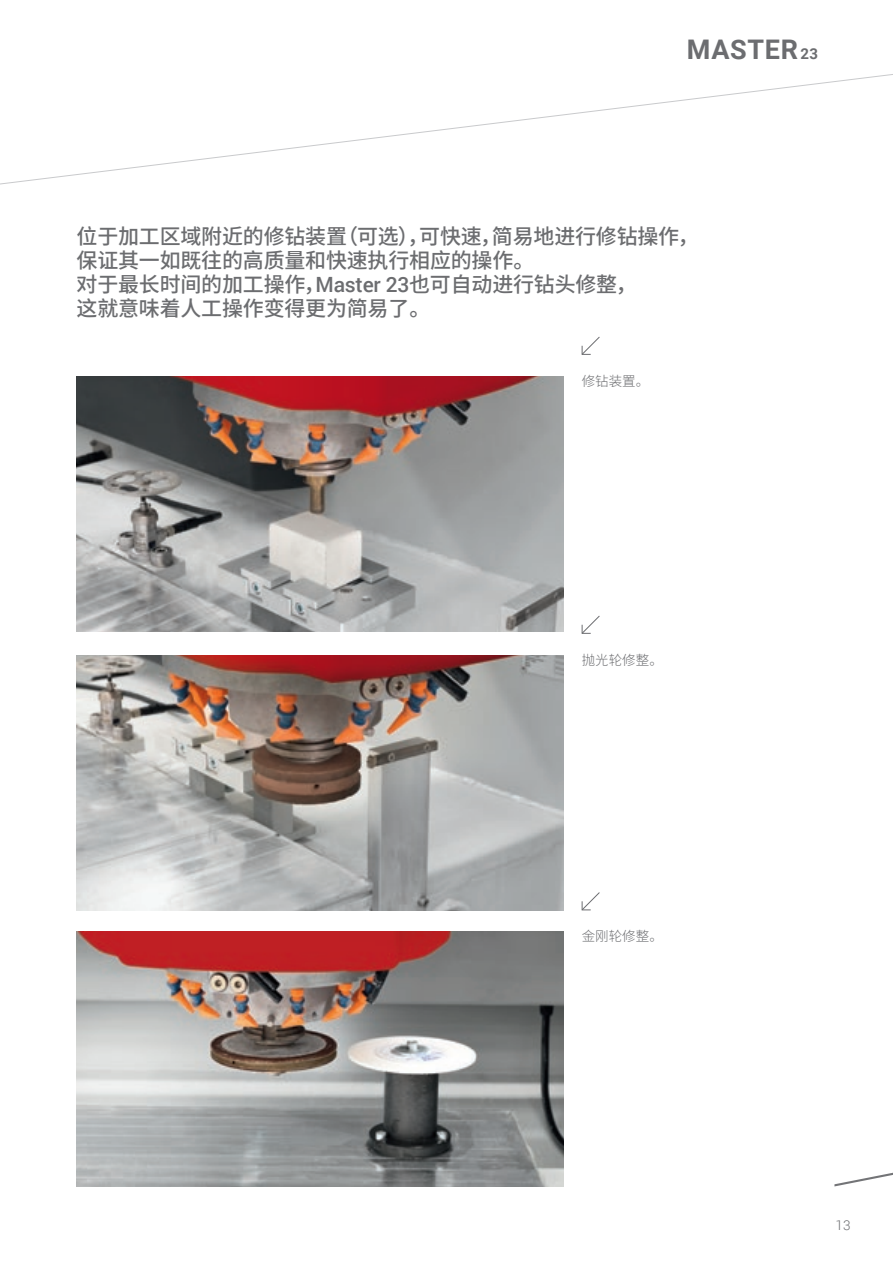
<style>
.page{position:relative;width:893px;height:1263px;background:#fff}
.page>*{position:absolute;margin:0;border:0;box-sizing:border-box;transform-origin:0 0}
.t1{font:700 27px "Roboto";letter-spacing:.025em;color:#6c6d70}
.t2{font:500 21px/24px "Noto Sans CJ Ksc";letter-spacing:-.01em;color:#6c6d70}
.t3{font:300 13.5px "Noto Sans CJ Ksc";color:#6c6d70}
.t4{font:300 13.5px "Roboto";color:#6c6d70}
.s1{font-size:15px}
.s2{font-family:"Roboto"}
</style>
<div class="page">
<svg style="left:0;top:74px;width:893px;height:111px"></svg>
<img style="left:77px;top:655px;width:487px;height:255px">
<img style="left:77px;top:376px;width:487px;height:255px">
<img style="left:77px;top:931px;width:487px;height:240px">
<svg style="left:76px;top:1171px;width:817px;height:16px"></svg>
<svg style="left:581px;top:336px;width:19px;height:19px"></svg>
<svg style="left:581px;top:615px;width:19px;height:19px"></svg>
<svg style="left:581px;top:892px;width:19px;height:19px"></svg>
<p class="t1" style="left:687px;top:30px;width:133px">MASTER <span class="s1">23</span></p>
<p class="t2" style="left:77px;top:224px;width:624px">位于加工区域附近的修钻装置（可选），可快速，简易地进行修钻操作，保证其一如既往的高质量和快速执行相应的操作。<br>对于最长时间的加工操作，<span class="s2">Master 23</span>也可自动进行钻头修整，<br>这就意味着人工操作变得更为简易了。</p>
<p class="t3" style="left:582px;top:373px;width:69px">修钻装置。</p>
<p class="t3" style="left:582px;top:652px;width:83px">抛光轮修整。</p>
<p class="t3" style="left:582px;top:929px;width:83px">金刚轮修整。</p>
<p class="t4" style="left:836px;top:1215px;width:16px">13</p>
</div>
